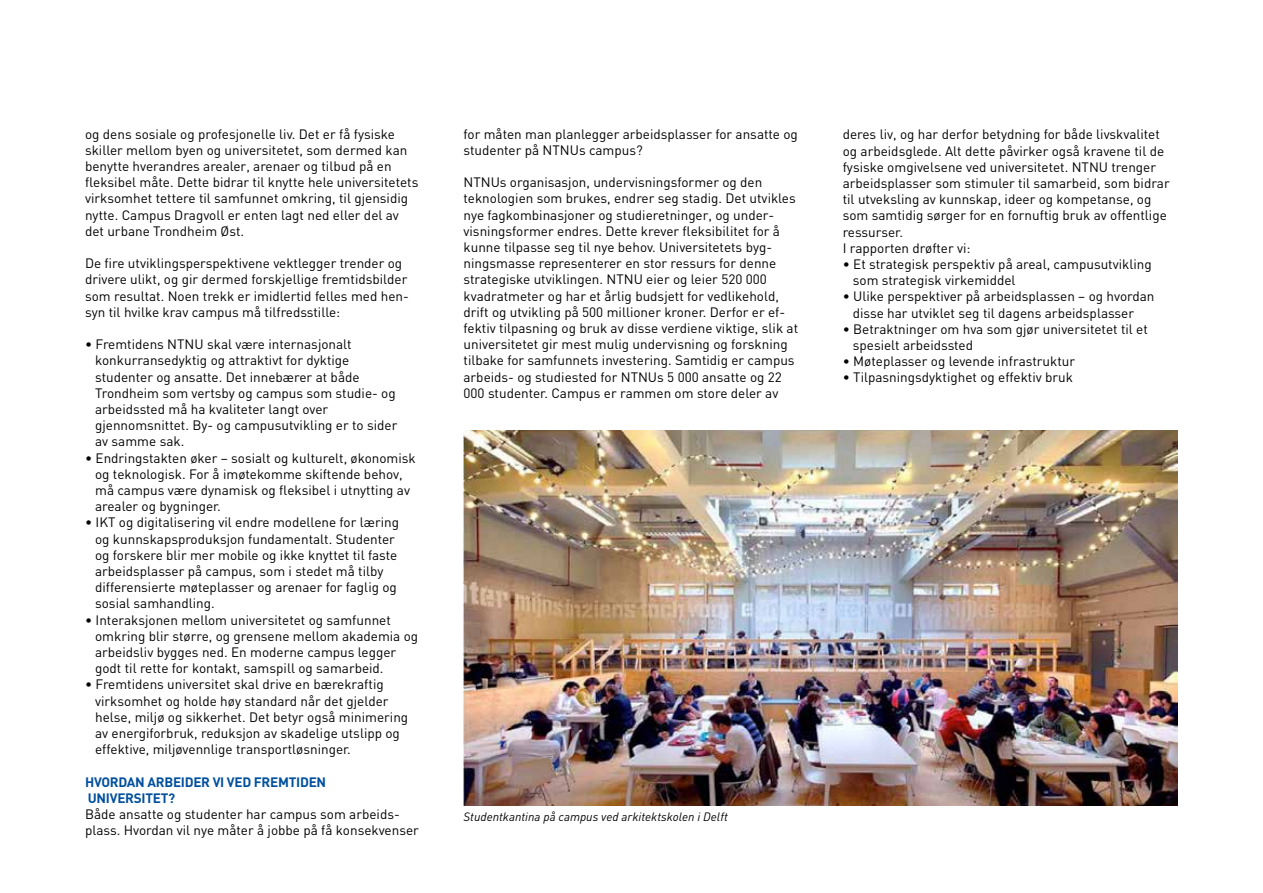
<style>
.page{position:relative;width:1263px;height:893px;background:#fff}
.page>*{position:absolute;margin:0;border:0;box-sizing:border-box;transform-origin:0 0}
.t1{font:13.5px/16.2px "DIN";color:#000}
.t2{font:700 13.5px/16.2px "DIN";letter-spacing:-.02em;color:#00509e}
.t3{font:italic 12px "DIN";color:#000}
</style>
<div class="page">
<img style="left:463px;top:431px;width:715px;height:374px">
<p class="t1" style="left:85px;top:125px;width:335px">og dens sosiale og profesjonelle liv. Det er få fysiske skiller mellom byen og universitetet, som dermed kan benytte hverandres arealer, arenaer og tilbud på en fleksibel måte. Dette bidrar til knytte hele universitetets virksomhet tettere til samfunnet omkring, til gjensidig nytte. Campus Dragvoll er enten lagt ned eller del av det urbane Trondheim Øst.</p>
<p class="t1" style="left:85px;top:255px;width:325px">De fire utviklingsperspektivene vektlegger trender og drivere ulikt, og gir dermed forskjellige fremtidsbilder som resultat. Noen trekk er imidlertid felles med hen&shy;syn til hvilke krav campus må tilfredsstille:</p>
<p class="t1" style="left:95px;top:336px;width:304px;text-indent:-10px">• Fremtidens NTNU skal være internasjonalt konkurransedyktig og attraktivt for dyktige studenter og ansatte. Det innebærer at både Trondheim som vertsby og campus som studie- og arbeidssted må ha kvaliteter langt over gjennomsnittet. By- og campusutvikling er to sider av samme sak.</p>
<p class="t1" style="left:95px;top:449px;width:322px;text-indent:-10px">• Endringstakten øker – sosialt og kulturelt, økonomisk og teknologisk. For å imøtekomme skiftende behov, må campus være dynamisk og fleksibel i utnytting av arealer og bygninger.</p>
<p class="t1" style="left:95px;top:514px;width:305px;text-indent:-10px">• IKT og digitalisering vil endre modellene for læring og kunnskapsproduksjon fundamentalt. Studenter og forskere blir mer mobile og ikke knyttet til faste arbeidsplasser på campus, som i stedet må tilby differensierte møteplasser og arenaer for faglig og sosial samhandling.</p>
<p class="t1" style="left:95px;top:611px;width:325px;text-indent:-10px">• Interaksjonen mellom universitetet og samfunnet omkring blir større, og grensene mellom akademia og arbeidsliv bygges ned. En moderne campus legger godt til rette for kontakt, samspill og samarbeid.</p>
<p class="t1" style="left:95px;top:676px;width:315px;text-indent:-10px">• Fremtidens universitet skal drive en bærekraftig virksomhet og holde høy standard når det gjelder helse, miljø og sikkerhet. Det betyr også minimering av energiforbruk, reduksjon av skadelige utslipp og effektive, miljøvennlige transportløsninger.</p>
<p class="t2" style="left:85px;top:773px;width:243px">HVORDAN ARBEIDER VI VED FREMTIDEN<br>UNIVERSITET?</p>
<p class="t1" style="left:85px;top:806px;width:335px">Både ansatte og studenter har campus som arbeids&shy;plass. Hvordan vil nye måter å jobbe på få konsekvenser</p>
<p class="t1" style="left:463px;top:125px;width:336px">for måten man planlegger arbeidsplasser for ansatte og studenter på NTNUs campus?</p>
<p class="t1" style="left:463px;top:174px;width:336px">NTNUs organisasjon, undervisningsformer og den teknologien som brukes, endrer seg stadig. Det utvikles nye fagkombinasjoner og studieretninger, og under&shy;visningsformer endres. Dette krever fleksibilitet for å kunne tilpasse seg til nye behov. Universitetets byg&shy;ningsmasse representerer en stor ressurs for denne strategiske utviklingen. NTNU eier og leier 520 000 kvadratmeter og har et årlig budsjett for vedlikehold, drift og utvikling på 500 millioner kroner. Derfor er ef&shy;fektiv tilpasning og bruk av disse verdiene viktige, slik at universitetet gir mest mulig undervisning og forskning tilbake for samfunnets investering. Samtidig er campus arbeids- og studiested for NTNUs 5 000 ansatte og 22<br>000 studenter. Campus er rammen om store deler av</p>
<p class="t3" style="left:463px;top:809px;width:266px">Studentkantina på campus ved arkitektskolen i Delft</p>
<p class="t1" style="left:843px;top:126px;width:328px">deres liv, og har derfor betydning for både livskvalitet og arbeidsglede. Alt dette påvirker også kravene til de fysiske omgivelsene ved universitetet. NTNU trenger arbeidsplasser som stimuler til samarbeid, som bidrar til utveksling av kunnskap, ideer og kompetanse, og som samtidig sørger for en fornuftig bruk av offentlige ressurser.<br>I rapporten drøfter vi:</p>
<p class="t1" style="left:853px;top:256px;width:300px;text-indent:-10px">• Et strategisk perspektiv på areal, campusutvikling som strategisk virkemiddel</p>
<p class="t1" style="left:853px;top:288px;width:303px;text-indent:-10px">• Ulike perspektiver på arbeidsplassen – og hvordan disse har utviklet seg til dagens arbeidsplasser</p>
<p class="t1" style="left:853px;top:320px;width:297px;text-indent:-10px">• Betraktninger om hva som gjør universitetet til et spesielt arbeidssted</p>
<p class="t1" style="left:843px;top:353px;width:234px">• Møteplasser og levende infrastruktur</p>
<p class="t1" style="left:843px;top:369px;width:232px">• Tilpasningsdyktighet og effektiv bruk</p>
</div>
